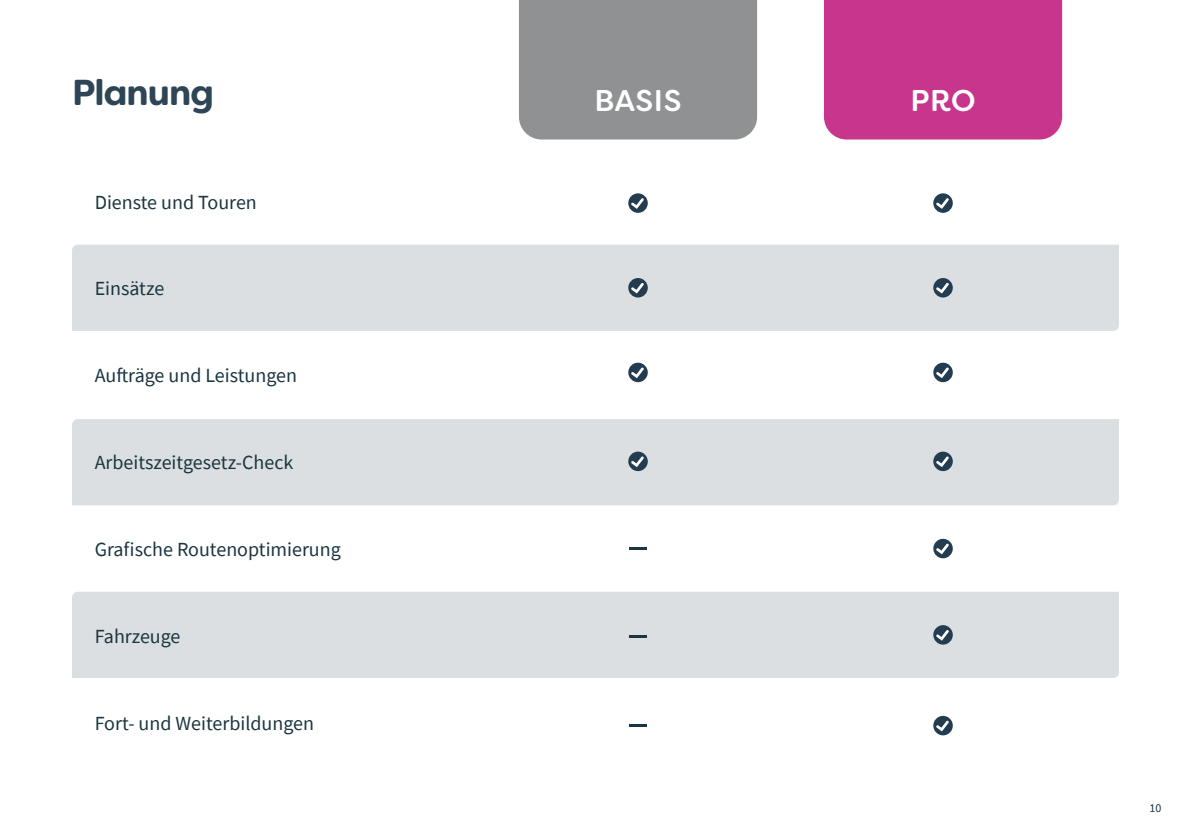
<style>
.page{position:relative;width:1191px;height:840px;background:#fff}
.page>*{position:absolute;margin:0;border:0;box-sizing:border-box;transform-origin:0 0}
.t1{font:700 36px "Filson Soft";letter-spacing:-.025em;color:#2e4556}
.t2{font:500 30px "Filson Soft";letter-spacing:.015em;color:#fff}
.t3{font:20px "Source Sans Pro";color:#1b3541}
.t4{font:12px "Source Sans Pro";color:#1b3541}
</style>
<div class="page">
<div style="left:519px;top:0;width:238px;height:139px;background:#8f9192"></div>
<div style="left:824px;top:0;width:238px;height:139px;background:#c7368c"></div>
<div style="left:72px;top:244px;width:1047px;height:87px;background:#dbdfe1"></div>
<div style="left:72px;top:419px;width:1047px;height:86px;background:#dbdfe1"></div>
<div style="left:72px;top:592px;width:1047px;height:85px;background:#dbdfe1"></div>
<div style="left:933px;top:193px;width:19px;height:20px;background:#233c4f;border-radius:50%"></div>
<svg style="left:936px;top:198px;width:13px;height:11px"></svg>
<div style="left:933px;top:278px;width:19px;height:19px;background:#233c4f;border-radius:50%"></div>
<svg style="left:936px;top:283px;width:13px;height:10px"></svg>
<svg style="left:933px;top:715px;width:19px;height:20px"></svg>
<svg style="left:936px;top:720px;width:13px;height:11px"></svg>
<svg style="left:628px;top:193px;width:20px;height:20px"></svg>
<svg style="left:631px;top:198px;width:13px;height:11px"></svg>
<div style="left:628px;top:278px;width:20px;height:19px;background:#233c4f;border-radius:50%"></div>
<svg style="left:631px;top:283px;width:13px;height:10px"></svg>
<hr style="left:629px;top:723px;width:17px;height:3px;background:#1b3541">
<div style="left:933px;top:362px;width:19px;height:20px;background:#233c4f;border-radius:50%"></div>
<svg style="left:936px;top:367px;width:13px;height:11px"></svg>
<svg style="left:628px;top:362px;width:20px;height:20px"></svg>
<svg style="left:631px;top:367px;width:13px;height:11px"></svg>
<div style="left:933px;top:451px;width:19px;height:20px;background:#233c4f;border-radius:50%"></div>
<svg style="left:936px;top:456px;width:13px;height:11px"></svg>
<svg style="left:628px;top:451px;width:20px;height:20px"></svg>
<svg style="left:631px;top:456px;width:13px;height:11px"></svg>
<svg style="left:933px;top:538px;width:19px;height:20px"></svg>
<svg style="left:936px;top:543px;width:13px;height:11px"></svg>
<svg style="left:933px;top:624px;width:19px;height:20px"></svg>
<svg style="left:936px;top:629px;width:13px;height:11px"></svg>
<hr style="left:629px;top:634px;width:17px;height:3px;background:#1b3541">
<svg style="left:629px;top:547px;width:17px;height:2px"></svg>
<h1 class="t1" style="left:72px;top:69px;width:143px">Planung</h1>
<h2 class="t2" style="left:594px;top:81px;width:88px">BASIS</h2>
<h2 class="t2" style="left:910px;top:81px;width:67px">PRO</h2>
<p class="t3" style="left:95px;top:189px;width:164px">Dienste und Touren</p>
<p class="t3" style="left:95px;top:276px;width:71px">Einsätze</p>
<p class="t3" style="left:95px;top:362px;width:204px">Aufträge und Leistungen</p>
<p class="t3" style="left:95px;top:449px;width:200px">Arbeitszeitgesetz-Check</p>
<p class="t3" style="left:95px;top:536px;width:248px">Grafische Routenoptimierung</p>
<p class="t3" style="left:95px;top:623px;width:87px">Fahrzeuge</p>
<p class="t3" style="left:95px;top:709px;width:221px">Fort- und Weiterbildungen</p>
<p class="t4" style="left:1149px;top:799px;width:13px">10</p>
</div>
